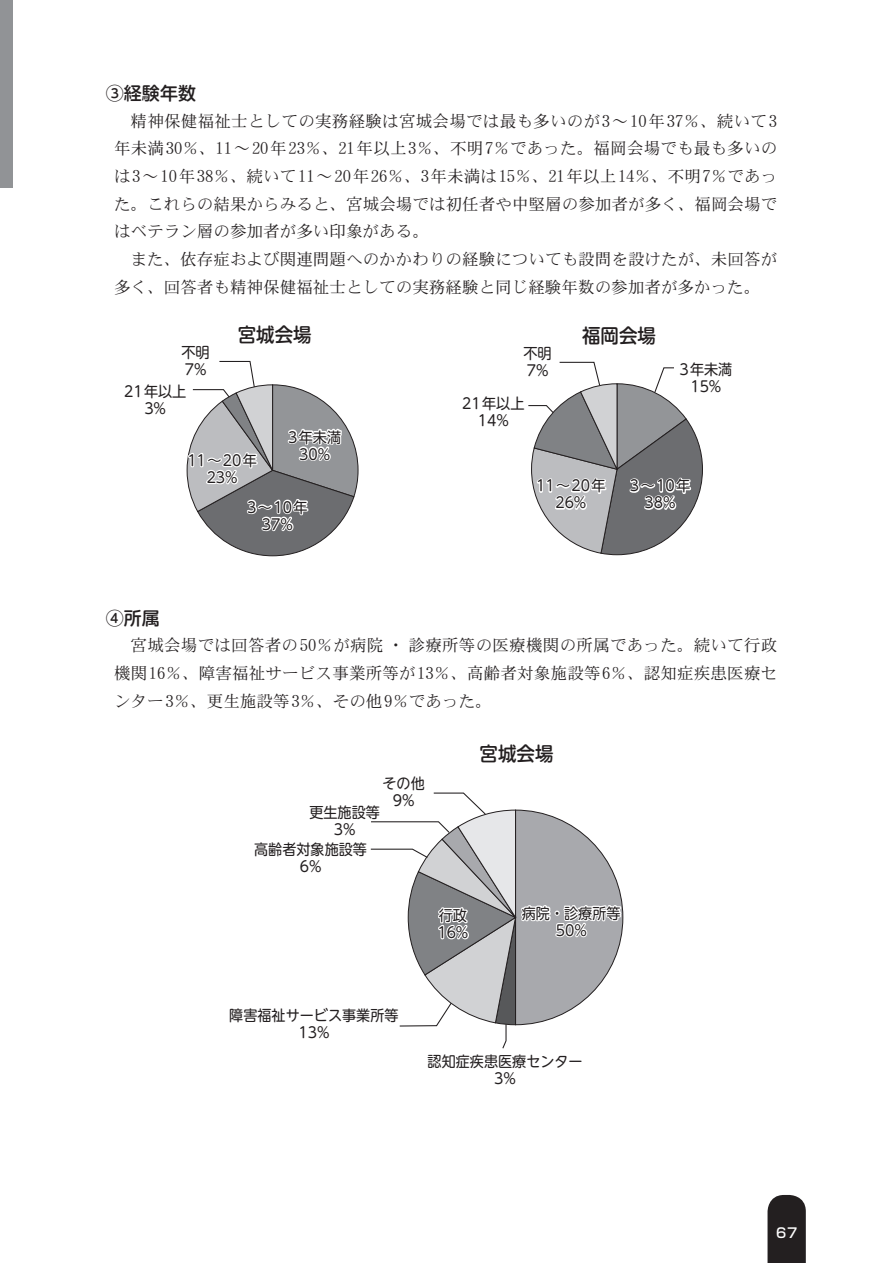
<style>
.page{position:relative;width:893px;height:1263px;background:#fff}
.page>*{position:absolute;margin:0;border:0;box-sizing:border-box;transform-origin:0 0}
.t1{font:500 19.5px "UD Shin M Go Pr 6 N";color:#231f20;scale:.95 1}
.t2{font:500 18px "UD Shin M Go Pr 6 N";letter-spacing:.005em;color:#231f20}
.t3{font:16.5px/27.6px "DFHS Mincho W3 WIN RKSJ H";letter-spacing:.005em;color:#231f20;text-align:justify}
.t4{font:14.85px/17px "UD Shin M Go Pr 6 N";color:#231f20;text-align:center;scale:.95 1}
.t5{font:500 13.5px "Shin Go Pr 6";color:#fff}
</style>
<div class="page">
<svg style="left:767px;top:1195px;width:39px;height:68px;background:#302c2d"></svg>
<div style="left:0;top:0;width:13px;height:187px;background:#919396"></div>
<svg style="left:186px;top:360px;width:173px;height:196px"></svg>
<svg style="left:528px;top:361px;width:175px;height:194px"></svg>
<svg style="left:370px;top:792px;width:253px;height:257px"></svg>
<p class="t2" style="left:106px;top:78px;width:92px">③経験年数</p>
<p class="t3" style="left:114px;top:107px;width:665px;text-indent:16px">精神保健福祉士としての実務経験は宮城会場では最も多いのが3～10年37％、続いて3年未満30％、11～20年23％、21年以上3％、不明7％であった。福岡会場でも最も多いのは3～10年38％、続いて11～20年26％、3年未満は15％、21年以上14％、不明7％であった。これらの結果からみると、宮城会場では初任者や中堅層の参加者が多く、福岡会場ではベテラン層の参加者が多い印象がある。</p>
<p class="t3" style="left:114px;top:245px;width:665px;text-indent:16px">また、依存症および関連問題へのかかわりの経験についても設問を設けたが、未回答が多く、回答者も精神保健福祉士としての実務経験と同じ経験年数の参加者が多かった。</p>
<p class="t4" style="left:181px;top:342px;width:31px;text-align:left">不明<br>7%</p>
<p class="t4" style="left:124px;top:382px;width:67px">21年以上<br>3%</p>
<p class="t1" style="left:238px;top:319px;width:79px">宮城会場</p>
<p class="t1" style="left:582px;top:319px;width:79px">福岡会場</p>
<p class="t4" style="left:523px;top:344px;width:31px;text-align:left">不明<br>7%</p>
<p class="t4" style="left:462px;top:394px;width:67px">21年以上<br>14%</p>
<p class="t4" style="left:679px;top:359px;width:57px">3年未満<br>15%</p>
<p class="t4" style="left:187px;top:451px;width:75px">11～20年<br>23%</p>
<p class="t4" style="left:288px;top:428px;width:57px">3年未満<br>30%</p>
<p class="t4" style="left:247px;top:498px;width:65px">3～10年<br>37%</p>
<p class="t4" style="left:536px;top:476px;width:75px">11～20年<br>26%</p>
<p class="t4" style="left:630px;top:476px;width:65px">3～10年<br>38%</p>
<p class="t2" style="left:106px;top:603px;width:56px">④所属</p>
<p class="t3" style="left:114px;top:631px;width:665px;text-indent:16px">宮城会場では回答者の50％が病院・診療所等の医療機関の所属であった。続いて行政機関16％、障害福祉サービス事業所等が13％、高齢者対象施設等6％、認知症疾患医療センター3％、更生施設等3％、その他9％であった。</p>
<p class="t4" style="left:382px;top:774px;width:46px">その他<br>9%</p>
<p class="t4" style="left:309px;top:803px;width:76px">更生施設等<br>3%</p>
<p class="t4" style="left:254px;top:840px;width:120px">高齢者対象施設等<br>6%</p>
<p class="t1" style="left:480px;top:737px;width:79px">宮城会場</p>
<p class="t4" style="left:437px;top:906px;width:34px;text-align:left">行政<br>16%</p>
<p class="t4" style="left:522px;top:904px;width:105px">病院・診療所等<br>50%</p>
<p class="t4" style="left:229px;top:1006px;width:180px">障害福祉サービス事業所等<br>13%</p>
<p class="t4" style="left:428px;top:1052px;width:165px">認知症疾患医療センター<br>3%</p>
<p class="t5" style="left:776px;top:1222px;width:23px">67</p>
</div>
